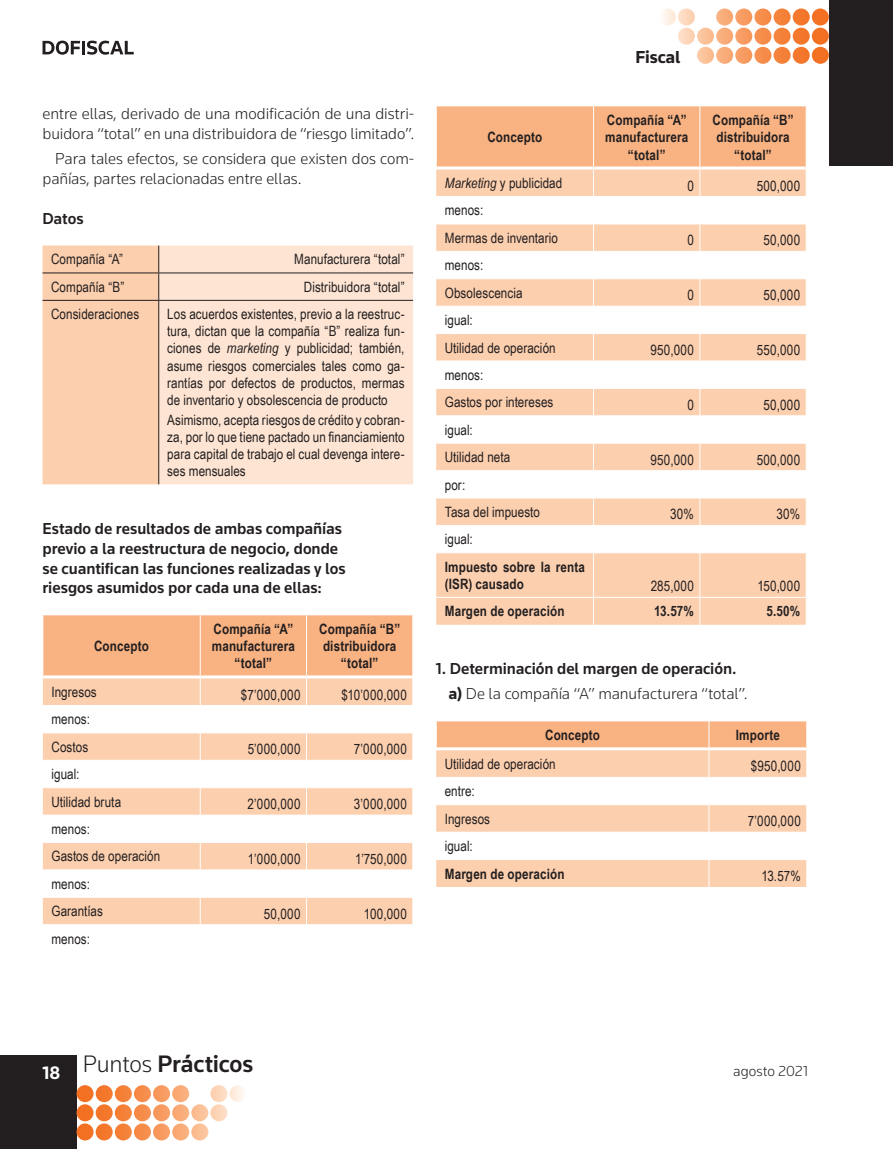
<style>
.page{position:relative;width:893px;height:1149px;background:#fff}
.page>*{position:absolute;margin:0;border:0;box-sizing:border-box;transform-origin:0 0}
.t1{font:500 24.75px "Knowledge";letter-spacing:-.01em;color:#231f20}
.t2{font:700 18px "Knowledge";letter-spacing:-.005em;color:#231f20}
.t3{font:500 16.5px/19.8px "Knowledge";color:#231f20}
.t4{font:300 16.5px/19.8px "Knowledge";letter-spacing:-.005em;color:#231f20}
.t5{font:300 15px "Knowledge";color:#231f20}
.t6{font:14.25px/27.5px "Arial Narrow";letter-spacing:.005em;color:#231f20}
.t7{font:700 14.25px/17.1px "Arial Narrow";letter-spacing:.01em;color:#231f20;text-align:center}
.s1{font-style:italic}
.s2{font-weight:700}
.s3{font-weight:300}
</style>
<div class="page">
<div style="left:829px;top:0;width:64px;height:166px;background:#231f20"></div>
<svg style="left:663px;top:9px;width:166px;height:55px"></svg>
<div style="left:0;top:1054px;width:77px;height:94px;background:#231f20"></div>
<svg style="left:77px;top:1085px;width:166px;height:55px"></svg>
<svg style="left:43px;top:41px;width:91px;height:14px"></svg>
<div style="left:159px;top:245px;width:254px;height:239px;background:#fee5d3"></div>
<hr style="left:159px;top:272px;width:254px;height:1px;background:#231f20">
<hr style="left:159px;top:300px;width:254px;height:1px;background:#231f20">
<div style="left:43px;top:245px;width:116px;height:239px;background:#fccfae"></div>
<hr style="left:158px;top:300px;width:1px;height:184px;background:#231f20">
<svg style="left:43px;top:615px;width:370px;height:310px"></svg>
<div style="left:436px;top:553px;width:370px;height:43px;background:#fccfae"></div>
<hr style="left:699px;top:553px;width:1px;height:43px;background:#fff">
<svg style="left:436px;top:106px;width:370px;height:419px"></svg>
<hr style="left:593px;top:553px;width:1px;height:43px;background:#fff">
<div style="left:436px;top:597px;width:370px;height:27px;background:#fccfae"></div>
<svg style="left:436px;top:721px;width:371px;height:165px"></svg>
<p class="t4" style="left:43px;top:103px;width:374px">entre ellas, derivado de una modificación de una distri&shy;buidora “total” en una distribuidora de “riesgo limitado”.</p>
<p class="t4" style="left:43px;top:148px;width:374px;text-indent:13px">Para tales efectos, se considera que existen dos com&shy;pañías, partes relacionadas entre ellas.</p>
<p class="t3" style="left:43px;top:208px;width:43px">Datos</p>
<p class="t6" style="left:51px;top:245px;width:73px">Compañía “A”</p>
<p class="t6" style="left:294px;top:245px;width:112px">Manufacturera “total”</p>
<p class="t6" style="left:51px;top:272px;width:75px">Compañía “B”</p>
<p class="t6" style="left:304px;top:272px;width:102px">Distribuidora “total”</p>
<p class="t6" style="left:51px;top:300px;width:90px">Consideraciones</p>
<p class="t6" style="left:167px;top:305px;width:239px;line-height:17.1px;text-align:justify">Los acuerdos existentes, previo a la reestruc&shy;tura, dictan que la compañía “B” realiza fun&shy;ciones de <span class="s1">marketing</span> y publicidad; también, asume riesgos comerciales tales como ga&shy;rantías por defectos de productos, mermas de inventario y obsolescencia de producto</p>
<p class="t6" style="left:167px;top:410px;width:239px;line-height:17.1px;text-align:justify">Asimismo, acepta riesgos de crédito y cobran&shy;za, por lo que tiene pactado un financiamiento para capital de trabajo el cual devenga intere&shy;ses mensuales</p>
<p class="t3" style="left:43px;top:518px;width:305px">Estado de resultados de ambas compañías previo a la reestructura de negocio, donde se cuantifican las funciones realizadas y los riesgos asumidos por cada una de ellas:</p>
<p class="t7" style="left:94px;top:637px;width:56px">Concepto</p>
<p class="t7" style="left:212px;top:619px;width:85px">Compañía “A” manufacturera “total”</p>
<p class="t7" style="left:319px;top:619px;width:82px">Compañía “B” distribuidora “total”</p>
<p class="t6" style="left:51px;top:677px;width:47px">Ingresos</p>
<p class="t6" style="left:241px;top:680px;width:61px">$7’000,000</p>
<p class="t6" style="left:341px;top:680px;width:67px">$10’000,000</p>
<p class="t6" style="left:51px;top:705px;width:40px">menos:<br>Costos</p>
<p class="t6" style="left:248px;top:734px;width:54px">5’000,000</p>
<p class="t6" style="left:354px;top:734px;width:55px">7’000,000</p>
<p class="t6" style="left:51px;top:759px;width:71px">igual:<br>Utilidad bruta</p>
<p class="t6" style="left:51px;top:814px;width:110px">menos:<br>Gastos de operación</p>
<p class="t6" style="left:51px;top:869px;width:53px">menos:<br>Garantías</p>
<p class="t6" style="left:51px;top:924px;width:40px">menos:</p>
<p class="t6" style="left:247px;top:789px;width:55px">2’000,000</p>
<p class="t6" style="left:354px;top:789px;width:55px">3’000,000</p>
<p class="t6" style="left:248px;top:844px;width:54px">1’000,000</p>
<p class="t6" style="left:355px;top:844px;width:53px">1’750,000</p>
<p class="t6" style="left:264px;top:899px;width:38px">50,000</p>
<p class="t6" style="left:364px;top:899px;width:45px">100,000</p>
<p class="t7" style="left:487px;top:128px;width:56px">Concepto</p>
<p class="t2" style="left:635px;top:46px;width:46px">Fiscal</p>
<p class="t7" style="left:605px;top:111px;width:85px">Compañía “A” manufacturera “total”</p>
<p class="t7" style="left:713px;top:111px;width:82px">Compañía “B” distribuidora “total”</p>
<p class="t6" style="left:445px;top:169px;width:119px"><span class="s1">Marketing</span> y publicidad</p>
<p class="t6" style="left:687px;top:171px;width:8px">0</p>
<p class="t6" style="left:757px;top:171px;width:45px">500,000</p>
<p class="t6" style="left:445px;top:196px;width:115px">menos:<br>Mermas de inventario</p>
<p class="t6" style="left:687px;top:226px;width:8px">0</p>
<p class="t6" style="left:764px;top:226px;width:38px">50,000</p>
<p class="t6" style="left:445px;top:251px;width:79px">menos:<br>Obsolescencia</p>
<p class="t6" style="left:445px;top:306px;width:112px">igual:<br>Utilidad de operación</p>
<p class="t6" style="left:445px;top:360px;width:110px">menos:<br>Gastos por intereses</p>
<p class="t6" style="left:445px;top:415px;width:67px">igual:<br>Utilidad neta</p>
<p class="t6" style="left:445px;top:470px;width:97px">por:<br>Tasa del impuesto</p>
<p class="t6" style="left:445px;top:525px;width:29px">igual:</p>
<p class="t7" style="left:445px;top:557px;width:142px;text-align:left">Impuesto sobre la renta (ISR) causado</p>
<p class="t6" style="left:687px;top:281px;width:8px">0</p>
<p class="t6" style="left:764px;top:281px;width:38px">50,000</p>
<p class="t6" style="left:650px;top:335px;width:45px">950,000</p>
<p class="t6" style="left:757px;top:335px;width:45px">550,000</p>
<p class="t6" style="left:687px;top:390px;width:8px">0</p>
<p class="t6" style="left:764px;top:390px;width:38px">50,000</p>
<p class="t6" style="left:650px;top:445px;width:45px">950,000</p>
<p class="t6" style="left:757px;top:445px;width:45px">500,000</p>
<p class="t6" style="left:670px;top:500px;width:25px">30%</p>
<p class="t6" style="left:776px;top:500px;width:25px">30%</p>
<p class="t6" style="left:651px;top:572px;width:45px">285,000</p>
<p class="t6" style="left:757px;top:572px;width:44px">150,000</p>
<p class="t7" style="left:445px;top:602px;width:121px">Margen de operación</p>
<p class="t7" style="left:654px;top:602px;width:41px">13.57%</p>
<p class="t7" style="left:766px;top:602px;width:35px">5.50%</p>
<p class="t3" style="left:449px;top:655px;width:301px;line-height:25px;text-indent:-13px">1. Determinación del margen de operación. <span class="s2">a)</span> <span class="s3">De la compañía “A” manufacturera “total”.</span></p>
<p class="t7" style="left:545px;top:725px;width:56px">Concepto</p>
<p class="t7" style="left:736px;top:725px;width:46px">Importe</p>
<p class="t6" style="left:445px;top:749px;width:112px">Utilidad de operación</p>
<p class="t6" style="left:751px;top:751px;width:52px">$950,000</p>
<p class="t6" style="left:445px;top:776px;width:47px">entre:<br>Ingresos</p>
<p class="t6" style="left:748px;top:806px;width:55px">7’000,000</p>
<p class="t6" style="left:445px;top:831px;width:29px">igual:</p>
<p class="t7" style="left:445px;top:864px;width:121px">Margen de operación</p>
<p class="t6" style="left:761px;top:861px;width:41px">13.57%</p>
<h1 class="t1" style="left:43px;top:1048px;width:212px"><sub>18</sub> <span class="s3">Puntos</span> Prácticos</h1>
<p class="t5" style="left:733px;top:1060px;width:76px">agosto 2021</p>
</div>
